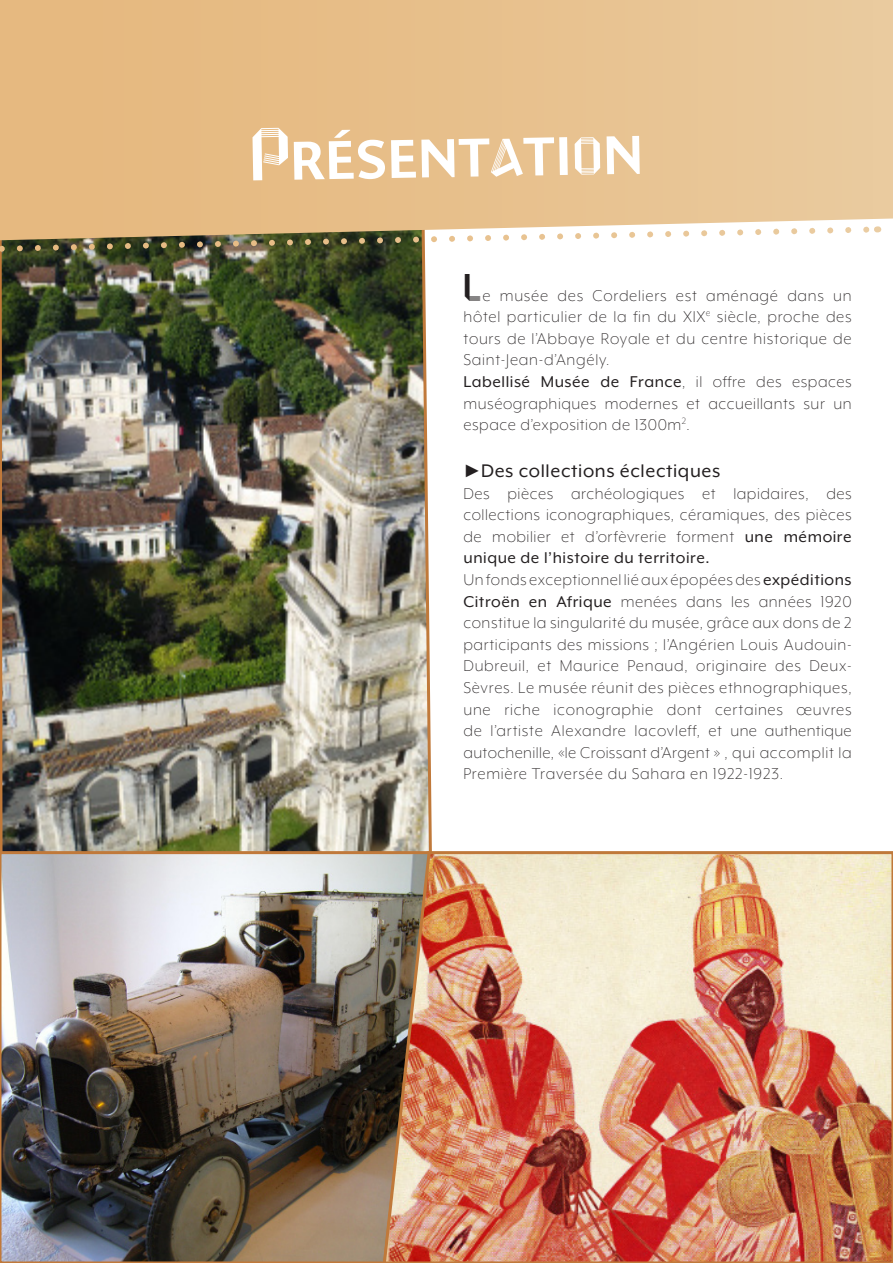
<style>
.page{position:relative;width:893px;height:1263px;background:#fff}
.page>*{position:absolute;margin:0;border:0;box-sizing:border-box;transform-origin:0 0}
.t1{font:700 54px "Gibbs";color:#fff}
.t2{font:43.5px "Zipline Half Solid";color:#231f20}
.t3{font:21px "Mr Eaves XL Mod OT";letter-spacing:.03em;color:#231f20}
.t4{font:300 18px/21.6px "Mr Eaves XL Mod OT";letter-spacing:.03em;color:#231f20;text-align:justify}
.s1{font-family:"Zipline Half Solid";font-weight:400;font-size:84px}
.s2{font-family:"Zipline Half Solid";font-weight:400;font-size:60px}
.s3{font-weight:400}
.s4{font-family:"Arial";font-weight:900;font-size:18px}
</style>
<div class="page">
<img style="left:0;top:255px;width:432px;height:594px">
<img style="left:0;top:849px;width:432px;height:414px">
<img style="left:381px;top:850px;width:512px;height:413px">
<img style="left:0;top:240px;width:525px;height:15px">
<svg style="left:0;top:0;width:893px;height:240px;background:#e6c08e"></svg>
<svg style="left:892px;top:0;width:1px;height:150px"></svg>
<p class="t1" style="left:248px;top:130px;width:396px;rotate:-1deg"><span class="s1">P</span>RÉSENT<span class="s2">A</span>TI<span class="s2">O</span>N</p>
<p class="t2" style="left:463px;top:263px;width:19px">L</p>
<p class="t4" style="left:463px;top:284px;width:390px;text-indent:19px">e musée des Cordeliers est aménagé dans un hôtel particulier de la fin du XIX<sup>e</sup> siècle, proche des tours de l’Abbaye Royale et du centre historique de Saint-Jean-d’Angély.</p>
<p class="t4" style="left:463px;top:371px;width:390px"><span class="s3">Labellisé Musée de France</span>, il offre des espaces muséographiques modernes et accueillants sur un espace d’exposition de 1300m<sup>2</sup>.</p>
<p class="t3" style="left:463px;top:460px;width:258px"><span class="s4">►</span>Des collections éclectiques</p>
<p class="t4" style="left:463px;top:482px;width:390px">Des pièces archéologiques et lapidaires, des collections iconographiques, céramiques, des pièces de mobilier et d’orfèvrerie forment <span class="s3">une mémoire unique de l’histoire du territoire.</span></p>
<p class="t4" style="left:463px;top:569px;width:390px">Un fonds exceptionnel lié aux épopées des <span class="s3">expéditions Citroën en Afrique</span> menées dans les années 1920 constitue la singularité du musée, grâce aux dons de 2 participants des missions ; l’Angérien Louis Audouin-Dubreuil, et Maurice Penaud, originaire des Deux-Sèvres. Le musée réunit des pièces ethnographiques, une riche iconographie dont certaines œuvres de l’artiste Alexandre Iacovleff, et une authentique autochenille, «le Croissant d’Argent » , qui accomplit la Première Traversée du Sahara en 1922-1923.</p>
</div>
